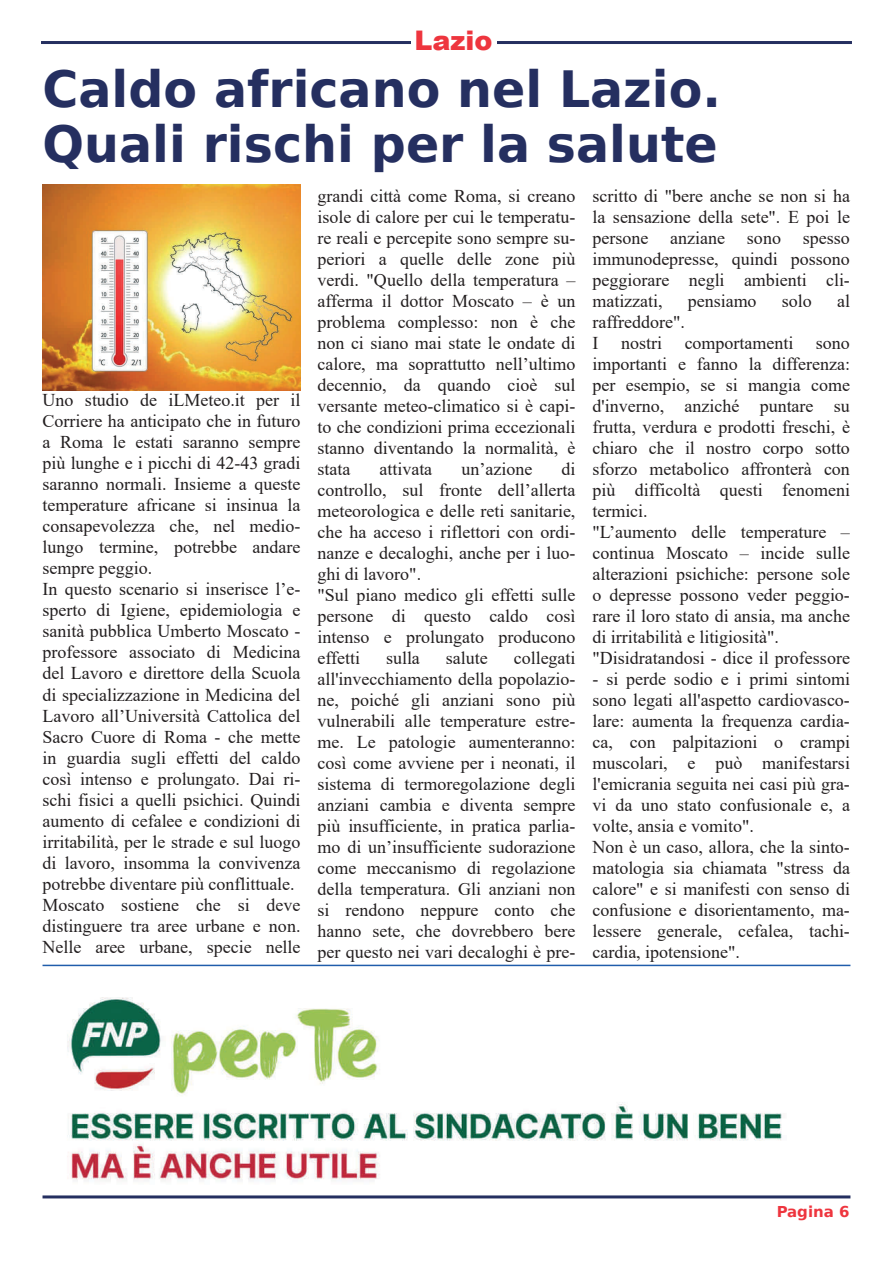
<style>
.page{position:relative;width:893px;height:1263px;background:#fff}
.page>*{position:absolute;margin:0;border:0;box-sizing:border-box;transform-origin:0 0}
.t1{font:700 49.95px/55.5px "Bitstream Vera Sans";color:#252f60}
.t2{font:900 27px "Arial";color:#ee353e}
.t3{font:18px/21px "Times New Roman";color:#231f20}
.t4{font:700 15px "Bitstream Vera Sans";color:#ee353e}
</style>
<div class="page">
<hr style="left:43px;top:1195px;width:807px;height:3px;background:#252f60">
<hr style="left:43px;top:41px;width:807px;height:3px;background:#252f60">
<div style="left:411px;top:31px;width:85px;height:30px;background:#fff"></div>
<hr style="left:43px;top:965px;width:807px;height:1px;background:#205dab">
<img style="left:43px;top:184px;width:257px;height:206px">
<img style="left:67px;top:997px;width:715px;height:184px">
<h2 class="t2" style="left:414px;top:20px;width:79px">Lazio</h2>
<h1 class="t1" style="left:43px;top:62px;width:680px">Caldo africano nel Lazio.<br>Quali rischi per la salute</h1>
<p class="t3" style="left:43px;top:390px;width:259px">Uno studio de iLMeteo.it per il Corriere ha anticipato che in futuro a Roma le estati saranno sempre più lunghe e i picchi di 42-43 gradi saranno normali. Insieme a queste temperature africane si insinua la consapevolezza che, nel medio&shy;lungo termine, potrebbe andare sempre peggio.<br>In questo scenario si inserisce l’e‐ sperto di Igiene, epidemiologia e sanità pubblica Umberto Moscato - professore associato di Medicina del Lavoro e direttore della Scuola di specializzazione in Medicina del Lavoro all’Università Cattolica del Sacro Cuore di Roma - che mette in guardia sugli effetti del caldo così intenso e prolungato. Dai ri‐ schi fisici a quelli psichici. Quindi aumento di cefalee e condizioni di irritabilità, per le strade e sul luogo di lavoro, insomma la convivenza potrebbe diventare più conflittuale.<br>Moscato sostiene che si deve distinguere tra aree urbane e non.<br>Nelle aree urbane, specie nelle</p>
<p class="t3" style="left:317px;top:185px;width:259px;text-align:justify">grandi città come Roma, si creano isole di calore per cui le temperatu‐ re reali e percepite sono sempre su‐ periori a quelle delle zone più verdi. "Quello della temperatura – afferma il dottor Moscato – è un problema complesso: non è che non ci siano mai state le ondate di calore, ma soprattutto nell’ultimo decennio, da quando cioè sul versante meteo-climatico si è capi‐ to che condizioni prima eccezionali stanno diventando la normalità, è stata</p>
<p class="t3" style="left:317px;top:458px;width:259px;text-indent:244px">di controllo, sul fronte dell’allerta meteorologica e delle reti sanitarie, che ha acceso i riflettori con ordi‐ nanze e decaloghi, anche per i luo‐ ghi di lavoro".<br>"Sul piano medico gli effetti sulle persone di questo caldo così intenso e prolungato producono effetti</p>
<p class="t3" style="left:380px;top:458px;width:54px">attivata</p>
<p class="t3" style="left:461px;top:458px;width:72px">un’azione</p>
<p class="t3" style="left:317px;top:647px;width:259px;text-align:justify;text-indent:196px">collegati all'invecchiamento della popolazio‐ ne, poiché gli anziani sono più vulnerabili alle temperature estre‐ me. Le patologie aumenteranno: così come avviene per i neonati, il sistema di termoregolazione degli anziani cambia e diventa sempre più insufficiente, in pratica parlia‐ mo di un’insufficiente sudorazione come meccanismo di regolazione della temperatura. Gli anziani non si rendono neppure conto che hanno sete, che dovrebbero bere per questo nei vari decaloghi è pre‐</p>
<p class="t3" style="left:386px;top:647px;width:35px">sulla</p>
<p class="t3" style="left:446px;top:647px;width:43px">salute</p>
<p class="t3" style="left:592px;top:185px;width:259px;text-align:justify">scritto di "bere anche se non si ha la sensazione della sete". E poi le persone anziane sono spesso immunodepresse, quindi possono peggiorare negli ambienti cli‐ matizzati,</p>
<p class="t3" style="left:688px;top:290px;width:70px">pensiamo</p>
<p class="t3" style="left:782px;top:290px;width:31px">solo</p>
<p class="t3" style="left:837px;top:290px;width:14px">al</p>
<p class="t3" style="left:592px;top:311px;width:94px">raffreddore".<br>I</p>
<p class="t3" style="left:621px;top:332px;width:42px">nostri</p>
<p class="t3" style="left:685px;top:332px;width:110px">comportamenti</p>
<p class="t3" style="left:592px;top:332px;width:259px;text-indent:223px">sono importanti e fanno la differenza: per esempio, se si mangia come d'inverno, anziché puntare su frutta, verdura e prodotti freschi, è chiaro che il nostro corpo sotto sforzo metabolico affronterà con più difficoltà questi fenomeni termici.<br>"L’aumento delle temperature – continua Moscato – incide sulle alterazioni psichiche: persone sole o depresse possono veder peggio‐ rare il loro stato di ansia, ma anche di irritabilità e litigiosità". "Disidratandosi - dice il professore</p>
<p class="t3" style="left:592px;top:668px;width:259px">- si perde sodio e i primi sintomi sono legati all'aspetto cardiovasco‐ lare: aumenta la frequenza cardia‐ ca, con palpitazioni o crampi muscolari, e può manifestarsi l'emicrania seguita nei casi più gra‐ vi da uno stato confusionale e, a volte, ansia e vomito".<br>Non è un caso, allora, che la sinto‐ matologia sia chiamata "stress da calore" e si manifesti con senso di confusione e disorientamento, ma‐ lessere generale, cefalea, tachi‐ cardia, ipotensione".</p>
<p class="t4" style="left:777px;top:1203px;width:74px">Pagina 6</p>
</div>
